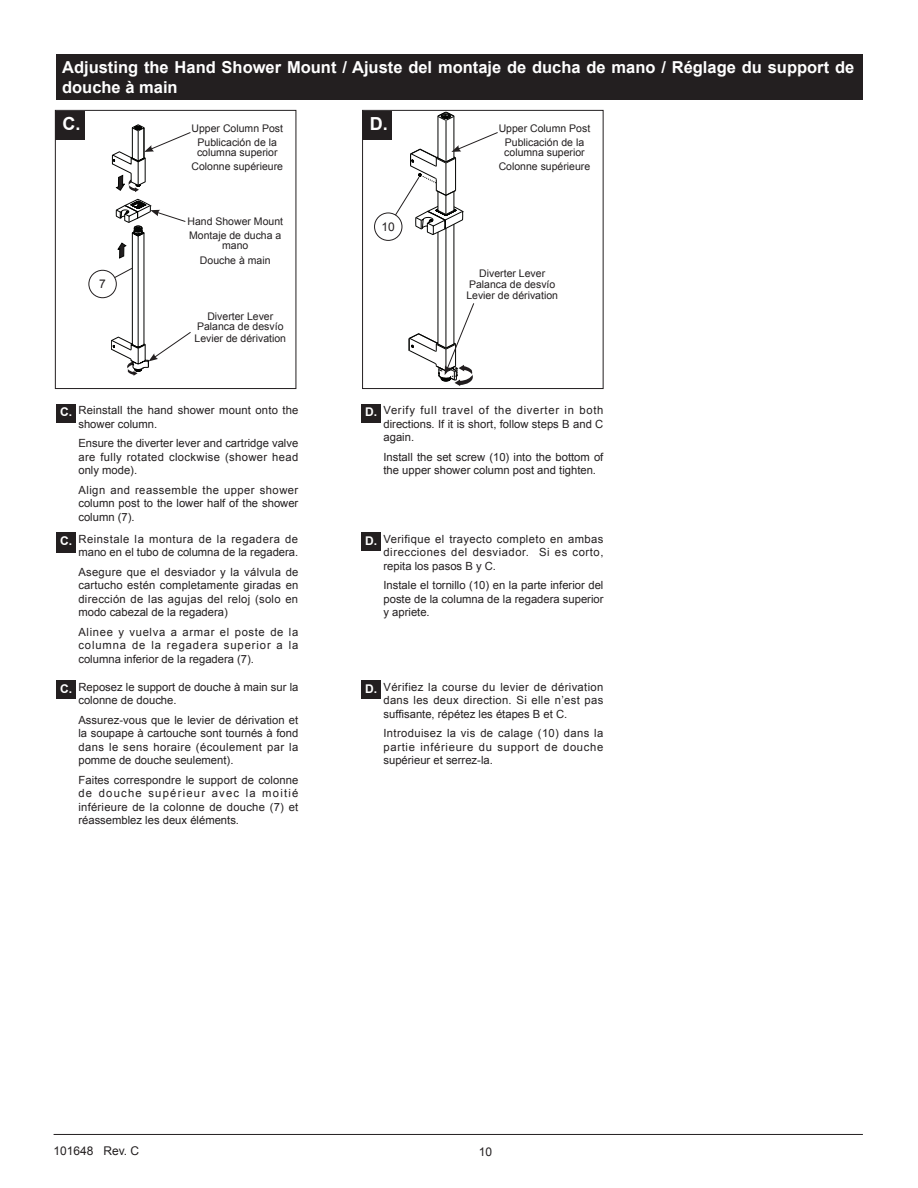
<style>
.page{position:relative;width:918px;height:1188px;background:#fff}
.page>*{position:absolute;margin:0;border:0;box-sizing:border-box;transform-origin:0 0}
.t1{font:700 18px "Arial";color:#fff}
.t2{font:700 16.5px/19.8px "Arial";color:#fff}
.t3{font:12px "Arial";color:#231f20}
.t4{font:700 12px "Arial";color:#fff}
.t5{font:11.25px/13.5px "Arial";color:#231f20;text-align:justify}
.t6{font:11.25px/19.5px "Arial";letter-spacing:.025em;color:#231f20}
.t7{font:11.25px "Arial";letter-spacing:.045em;color:#231f20}
.t8{font:10.5px/13.5px "Arial";color:#231f20;text-align:center}
</style>
<div class="page">
<hr style="left:54px;top:1134px;width:809px;height:1px;background:#231f20">
<div style="left:56px;top:54px;width:807px;height:46px;background:#231f20"></div>
<div style="left:361px;top:404px;width:19px;height:19px;background:#231f20"></div>
<div style="left:362px;top:110px;width:241px;height:279px;border:1px solid #231f20"></div>
<div style="left:362px;top:111px;width:30px;height:29px;background:#231f20"></div>
<div style="left:56px;top:404px;width:19px;height:19px;background:#231f20"></div>
<div style="left:55px;top:110px;width:241px;height:279px;border:1px solid #231f20"></div>
<div style="left:55px;top:111px;width:30px;height:29px;background:#231f20"></div>
<div style="left:89px;top:270px;width:28px;height:28px;border:1px solid #231f20;border-radius:50%"></div>
<svg style="left:112px;top:125px;width:79px;height:67px"></svg>
<svg style="left:102px;top:199px;width:89px;height:177px"></svg>
<svg style="left:387px;top:112px;width:111px;height:274px"></svg>
<div style="left:375px;top:213px;width:27px;height:27px;background:#fff;border-radius:50%"></div>
<div style="left:374px;top:213px;width:28px;height:28px;border:1px solid #231f20;border-radius:50%"></div>
<div style="left:361px;top:533px;width:19px;height:18px;background:#231f20"></div>
<div style="left:56px;top:533px;width:19px;height:20px;background:#231f20"></div>
<div style="left:361px;top:680px;width:19px;height:19px;background:#231f20"></div>
<div style="left:56px;top:680px;width:19px;height:19px;background:#231f20"></div>
<h2 class="t2" style="left:62px;top:58px;width:794px">Adjusting the Hand Shower Mount / Ajuste del montaje de ducha de mano / Réglage du support de douche à main</h2>
<h1 class="t1" style="left:63px;top:112px;width:19px">C.</h1>
<p class="t8" style="left:192px;top:122px;width:93px">Upper Column Post<br>Publicación de la</p>
<p class="t8" style="left:191px;top:146px;width:93px">columna superior<br>Colonne supérieure</p>
<h1 class="t1" style="left:370px;top:112px;width:20px">D.</h1>
<p class="t8" style="left:499px;top:122px;width:93px">Upper Column Post<br>Publicación de la</p>
<p class="t8" style="left:499px;top:146px;width:93px">columna superior<br>Colonne supérieure</p>
<p class="t8" style="left:187px;top:215px;width:97px;text-align:left">Hand Shower Mount<br>Montaje de ducha a</p>
<p class="t8" style="left:200px;top:239px;width:72px;line-height:14.2px">mano<br>Douche à main</p>
<p class="t3" style="left:382px;top:219px;width:15px">10</p>
<p class="t3" style="left:99px;top:276px;width:8px">7</p>
<p class="t8" style="left:466px;top:268px;width:93px;line-height:10.8px">Diverter Lever<br>Palanca de desvío<br>Levier de dérivation</p>
<p class="t8" style="left:195px;top:311px;width:93px;line-height:10.8px">Diverter Lever<br>Palanca de desvío<br>Levier de dérivation</p>
<p class="t5" style="left:78px;top:404px;width:221px">Reinstall the hand shower mount onto the shower column.</p>
<p class="t5" style="left:78px;top:437px;width:222px">Ensure the diverter lever and cartridge valve are fully rotated clockwise (shower head only mode).</p>
<p class="t5" style="left:78px;top:483px;width:221px">Align and reassemble the upper shower column post to the lower half of the shower column (7).</p>
<p class="t4" style="left:60px;top:404px;width:13px">C.</p>
<p class="t5" style="left:384px;top:404px;width:221px">Verify full travel of the diverter in both directions. If it is short, follow steps B and C again.</p>
<p class="t5" style="left:384px;top:450px;width:221px">Install the set screw (10) into the bottom of the upper shower column post and tighten.</p>
<p class="t4" style="left:365px;top:404px;width:13px">D.</p>
<p class="t5" style="left:384px;top:532px;width:222px">Verifique el trayecto completo en ambas direcciones del desviador. Si es corto, repita los pasos B y C.</p>
<p class="t5" style="left:384px;top:579px;width:222px">Instale el tornillo (10) en la parte inferior del poste de la columna de la regadera superior y apriete.</p>
<p class="t7" style="left:78px;top:532px;width:221px">Reinstale la montura de la regadera de</p>
<p class="t4" style="left:365px;top:533px;width:13px">D.</p>
<p class="t6" style="left:78px;top:543px;width:222px">mano en el tubo de columna de la regadera.<br>Asegure que el desviador y la válvula de</p>
<p class="t5" style="left:78px;top:579px;width:221px">cartucho estén completamente giradas en dirección de las agujas del reloj (solo en modo cabezal de la regadera)</p>
<p class="t5" style="left:78px;top:625px;width:222px">Alinee y vuelva a armar el poste de la columna de la regadera superior a la columna inferior de la regadera (7).</p>
<p class="t4" style="left:60px;top:533px;width:13px">C.</p>
<p class="t5" style="left:384px;top:680px;width:221px">Vérifiez la course du levier de dérivation dans les deux direction. Si elle n’est pas suffisante, répétez les étapes B et C.</p>
<p class="t5" style="left:384px;top:726px;width:221px">Introduisez la vis de calage (10) dans la partie inférieure du support de douche supérieur et serrez-la.</p>
<p class="t5" style="left:78px;top:680px;width:222px">Reposez le support de douche à main sur la</p>
<p class="t4" style="left:365px;top:680px;width:13px">D.</p>
<p class="t5" style="left:78px;top:690px;width:221px;line-height:19.5px">colonne de douche.<br>Assurez-vous que le levier de dérivation et</p>
<p class="t5" style="left:78px;top:726px;width:221px">la soupape à cartouche sont tournés à fond dans le sens horaire (écoulement par la pomme de douche seulement).</p>
<p class="t5" style="left:78px;top:773px;width:222px">Faites correspondre le support de colonne de douche supérieur avec la moitié inférieure de la colonne de douche (7) et réassemblez les deux éléments.</p>
<p class="t4" style="left:60px;top:680px;width:13px">C.</p>
<p class="t3" style="left:53px;top:1143px;width:87px">101648 Rev. C</p>
<p class="t3" style="left:479px;top:1144px;width:15px">10</p>
</div>
